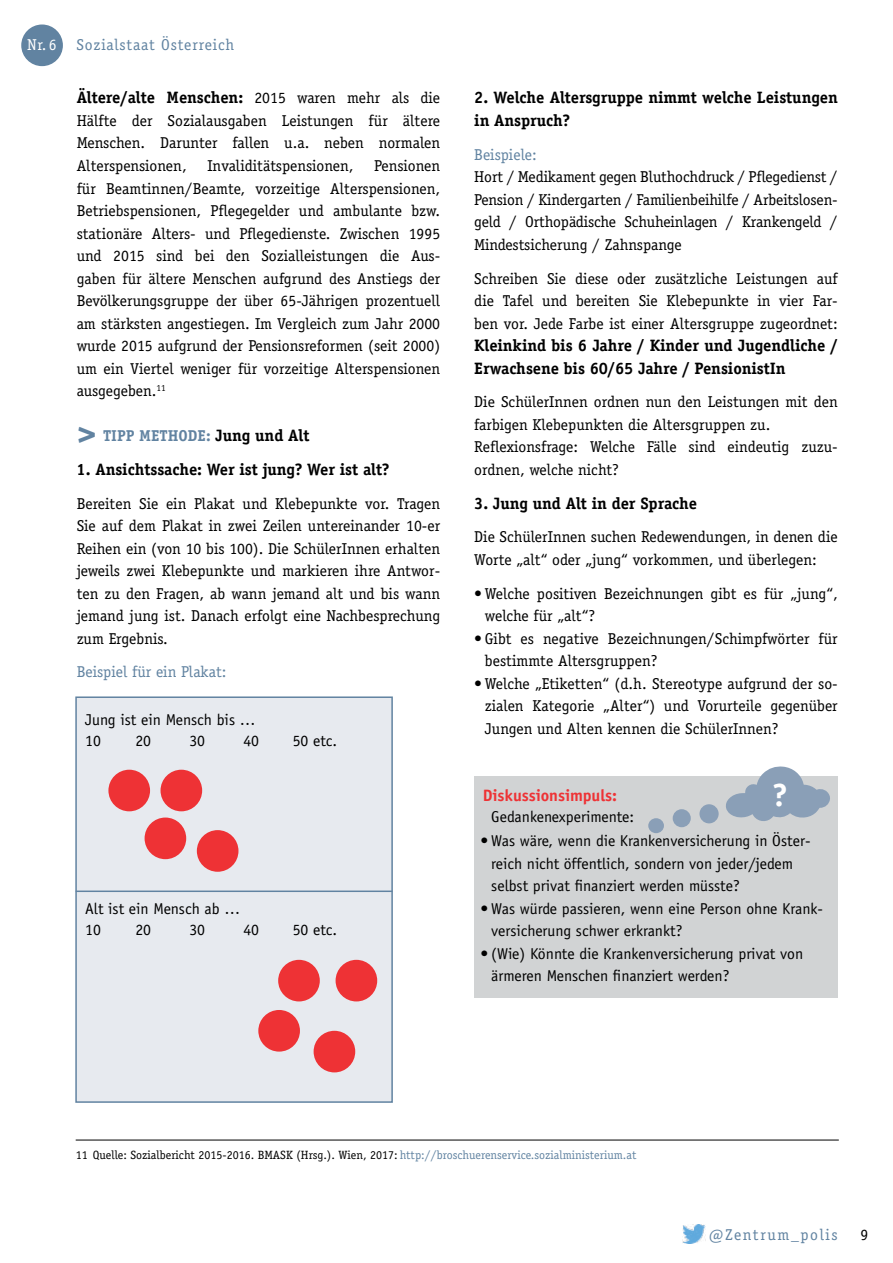
<style>
.page{position:relative;width:893px;height:1263px;background:#fff}
.page>*{position:absolute;margin:0;border:0;box-sizing:border-box;transform-origin:0 0}
.t1{font:700 43.2px "Officina Serif Std";color:#6183a1;scale:.83 1}
.t2{font:700 32.1px "Officina Serif Std";color:#fff}
.t3{font:700 16.5px/22.5px "Officina Serif Std";letter-spacing:-.005em;color:#000}
.t4{font:700 16.5px "Officina Sans Std";letter-spacing:-.005em;color:#ee3235}
.t5{font:15.75px/22.5px "Officina Serif Std";color:#000;text-align:justify}
.t6{font:15.75px/22.5px "Officina Sans Std";color:#000}
.t7{font:15.75px "Officina Serif Std";color:#6183a1}
.t8{font:700 15.75px "Officina Serif Std";color:#6183a1}
.t9{font:15.75px "Officina Serif Std";letter-spacing:.05em;color:#6183a1}
.t10{font:15.75px "Officina Serif Std";letter-spacing:.1em;color:#6183a1}
.t11{font:15.75px "Officina Serif Std";color:#fff}
.t12{font:12px "Officina Serif Std";color:#000}
.s1{font-weight:400;font-size:15.75px}
.s2{font-size:16.5px;color:#000}
.s3{font-family:"Officina Serif Std"}
.s4{color:#6284a2}
</style>
<div class="page">
<div style="left:22px;top:25px;width:40px;height:40px;background:#6183a1;border-radius:50%"></div>
<div style="left:21px;top:25px;width:42px;height:41px;border:2px solid #6183a1;border-radius:50%"></div>
<img style="left:682px;top:1224px;width:24px;height:19px">
<div style="left:474px;top:776px;width:364px;height:222px;background:#d1d3d4"></div>
<hr style="left:76px;top:1140px;width:763px;height:1px;background:#000">
<div style="left:75px;top:696px;width:318px;height:407px;background:#e7eaef;border:2px solid #6183a1"></div>
<div style="left:161px;top:770px;width:41px;height:41px;background:#ee3235;border-radius:50%"></div>
<div style="left:108px;top:770px;width:42px;height:41px;background:#ee3235;border-radius:50%"></div>
<div style="left:258px;top:1010px;width:42px;height:41px;background:#ee3235;border-radius:50%"></div>
<div style="left:314px;top:1031px;width:41px;height:41px;background:#ee3235;border-radius:50%"></div>
<div style="left:278px;top:960px;width:42px;height:41px;background:#ee3235;border-radius:50%"></div>
<div style="left:336px;top:960px;width:41px;height:41px;background:#ee3235;border-radius:50%"></div>
<div style="left:197px;top:830px;width:41px;height:42px;background:#ee3235;border-radius:50%"></div>
<div style="left:145px;top:817px;width:41px;height:42px;background:#ee3235;border-radius:50%"></div>
<hr style="left:76px;top:890px;width:316px;height:2px;background:#6183a1">
<svg style="left:726px;top:766px;width:104px;height:55px"></svg>
<div style="left:699px;top:804px;width:20px;height:19px;background:#8a9fb7;border-radius:50%"></div>
<div style="left:673px;top:809px;width:18px;height:18px;background:#8a9fb7;border-radius:50%"></div>
<div style="left:648px;top:818px;width:16px;height:15px;background:#8a9fb7;border-radius:50%"></div>
<p class="t11" style="left:28px;top:35px;width:31px">Nr. 6</p>
<p class="t9" style="left:77px;top:35px;width:159px">Sozialstaat Österreich</p>
<p class="t3" style="left:77px;top:86px;width:365px">Ältere/alte Menschen: <span class="s1">2015 waren mehr als die</span></p>
<p class="t5" style="left:77px;top:109px;width:365px">Hälfte der Sozialausgaben Leistungen für ältere Menschen. Darunter fallen u.a. neben normalen Alterspensionen,</p>
<p class="t5" style="left:77px;top:154px;width:365px;text-indent:298px">Pensionen für Beamtinnen/Beamte, vorzeitige Alterspensionen, Betriebspensionen, Pflegegelder und ambulante bzw. stationäre Alters- und Pflegedienste. Zwischen 1995 und 2015 sind bei den Sozialleistungen die Aus&shy;gaben für ältere Menschen aufgrund des Anstiegs der Bevölkerungsgruppe der über 65-Jährigen prozentuell am stärksten angestiegen. Im Vergleich zum Jahr 2000 wurde 2015 aufgrund der Pensionsreformen (seit 2000) um ein Viertel weniger für vorzeitige Alterspensionen ausgegeben.<sup>11</sup></p>
<h1 class="t1" style="left:77px;top:404px;width:26px">&gt;</h1>
<p class="t8" style="left:103px;top:426px;width:208px">tipp methode: <span class="s2">Jung und Alt</span></p>
<p class="t3" style="left:77px;top:458px;width:314px">1. Ansichtssache: Wer ist jung? Wer ist alt?</p>
<p class="t5" style="left:77px;top:492px;width:365px">Bereiten Sie ein Plakat und Klebepunkte vor. Tragen Sie auf dem Plakat in zwei Zeilen untereinander 10-er Reihen ein (von 10 bis 100). Die SchülerInnen erhalten jeweils zwei Klebepunkte und markieren ihre Antwor&shy;ten zu den Fragen, ab wann jemand alt und bis wann jemand jung ist. Danach erfolgt eine Nachbesprechung zum Ergebnis.</p>
<p class="t7" style="left:77px;top:663px;width:151px">Beispiel für ein Plakat:</p>
<p class="t6" style="left:85px;top:709px;width:172px;line-height:21px">Jung ist ein Mensch bis …<br>10</p>
<p class="t5" style="left:207px;top:154px;width:148px">Invaliditätspensionen,</p>
<p class="t6" style="left:135px;top:729px;width:17px">20</p>
<p class="t6" style="left:189px;top:729px;width:17px">30</p>
<p class="t6" style="left:243px;top:729px;width:17px">40</p>
<p class="t6" style="left:293px;top:729px;width:46px">50 etc.</p>
<p class="t6" style="left:85px;top:898px;width:156px;line-height:21px">Alt ist ein Mensch ab …<br>10</p>
<p class="t6" style="left:135px;top:918px;width:17px">20</p>
<p class="t6" style="left:189px;top:918px;width:17px">30</p>
<p class="t6" style="left:243px;top:918px;width:17px">40</p>
<p class="t6" style="left:293px;top:918px;width:46px">50 etc.</p>
<p class="t3" style="left:474px;top:86px;width:365px">2. Welche Altersgruppe nimmt welche Leistungen in Anspruch?</p>
<p class="t7" style="left:474px;top:145px;width:64px">Beispiele:</p>
<p class="t5" style="left:474px;top:166px;width:365px">Hort / Medikament gegen Bluthochdruck / Pflegedienst / Pension / Kindergarten / Familienbeihilfe / Arbeitslosen&shy;geld / Orthopädische Schuheinlagen / Krankengeld / Mindestsicherung / Zahnspange</p>
<p class="t5" style="left:474px;top:267px;width:365px">Schreiben Sie diese oder zusätzliche Leistungen auf die Tafel und bereiten Sie Klebepunkte in vier Far&shy;ben vor. Jede Farbe ist einer Altersgruppe zugeordnet:</p>
<p class="t3" style="left:474px;top:334px;width:365px">Kleinkind bis 6 Jahre / Kinder und Jugendliche /<br>Erwachsene bis 60/65 Jahre / PensionistIn</p>
<p class="t5" style="left:474px;top:391px;width:365px;text-align:left">Die SchülerInnen ordnen nun den Leistungen mit den farbigen Klebepunkten die Altersgruppen zu.<br>Reflexionsfrage: Welche Fälle sind eindeutig zuzu&shy;ordnen, welche nicht?</p>
<p class="t3" style="left:474px;top:491px;width:224px">3. Jung und Alt in der Sprache</p>
<p class="t5" style="left:474px;top:526px;width:365px">Die SchülerInnen suchen Redewendungen, in denen die<br>Worte „alt“ oder „jung“ vorkommen, und überlegen:</p>
<p class="t5" style="left:485px;top:582px;width:354px;text-indent:-11px">• Welche positiven Bezeichnungen gibt es für „jung“, welche für „alt“?</p>
<p class="t5" style="left:485px;top:627px;width:354px;text-indent:-11px">• Gibt es negative Bezeichnungen/Schimpfwörter für bestimmte Altersgruppen?</p>
<p class="t5" style="left:485px;top:672px;width:354px;text-indent:-11px">• Welche „Etiketten“ (d.h. Stereotype aufgrund der so&shy;zialen Kategorie „Alter“) und Vorurteile gegenüber Jungen und Alten kennen die SchülerInnen?</p>
<h2 class="t2" style="left:773px;top:775px;width:16px">?</h2>
<p class="t4" style="left:483px;top:785px;width:136px">Diskussionsimpuls:</p>
<p class="t6" style="left:491px;top:805px;width:144px">Gedankenexperimente:</p>
<p class="t6" style="left:491px;top:829px;width:321px;text-indent:-11px"><span class="s3">•</span> Was wäre, wenn die Krankenversicherung in Öster&shy;reich nicht öffentlich, sondern von jeder/jedem selbst privat finanziert werden müsste?</p>
<p class="t6" style="left:491px;top:897px;width:333px;text-indent:-11px">• Was würde passieren, wenn eine Person ohne Krank&shy;versicherung schwer erkrankt?</p>
<p class="t6" style="left:491px;top:942px;width:313px;text-indent:-11px">• (Wie) Könnte die Krankenversicherung privat von ärmeren Menschen finanziert werden?</p>
<p class="t12" style="left:76px;top:1147px;width:562px">11 Quelle: Sozialbericht 2015-2016. BMASK (Hrsg.). Wien, 2017: <span class="s4">http://broschuerenservice.sozialministerium.at</span></p>
<p class="t10" style="left:709px;top:1225px;width:130px">@Zentrum_polis</p>
<p class="t5" style="left:860px;top:1223px;width:9px">9</p>
</div>
